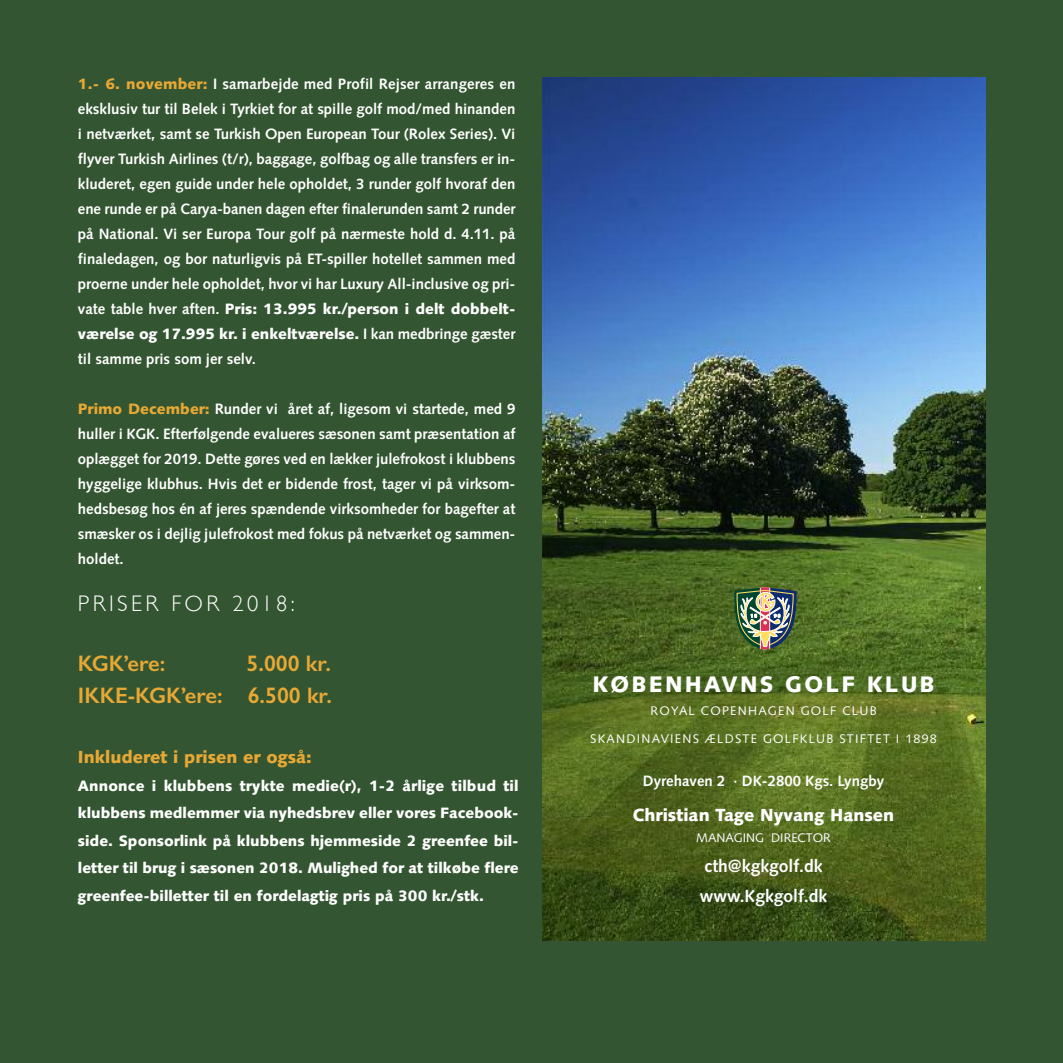
<style>
.page{position:relative;width:1063px;height:1063px;background:#335531}
.page>*{position:absolute;margin:0;border:0;box-sizing:border-box;transform-origin:0 0}
.t1{font:600 22.5px/32.5px "Gill Sans";color:#e7a835;text-align:right}
.t2{font:900 22.5px "Syntax";letter-spacing:.1em;color:#fff}
.t3{font:300 22.5px "Gill Sans";letter-spacing:.15em;color:#fff}
.t4{font:700 17.5px/30px "Syntax";color:#fff}
.t5{font:900 17.5px "Syntax";color:#fff}
.t6{font:900 17.5px "Syntax";color:#e7a835}
.t7{font:700 15px/25px "Syntax";letter-spacing:-.005em;color:#fff;text-align:justify}
.t8{font:900 15px/27.5px "Syntax";color:#fff;text-align:justify}
.t9{font:12.5px "Syntax";letter-spacing:.1em;color:#fff}
.t10{font:12.5px "Syntax";color:#fff}
.s1{font-weight:900;color:#e7a835}
.s2{font-weight:900}
</style>
<div class="page">
<img style="left:542px;top:78px;width:443px;height:863px">
<img style="left:734px;top:587px;width:63px;height:63px">
<p class="t7" style="left:78px;top:73px;width:439px"><span class="s1">1.- 6. november:</span> I samarbejde med Profil Rejser arrangeres en eksklusiv tur til Belek i Tyrkiet for at spille golf mod/med hinanden i netværket, samt se Turkish Open European Tour (Rolex Series). Vi flyver Turkish Airlines (t/r), baggage, golfbag og alle transfers er in&shy;kluderet, egen guide under hele opholdet, 3 runder golf hvoraf den ene runde er på Carya-banen dagen efter finalerunden samt 2 runder på National. Vi ser Europa Tour golf på nærmeste hold d. 4.11. på finaledagen, og bor naturligvis på ET-spiller hotellet sammen med proerne under hele opholdet, hvor vi har Luxury All-inclusive og pri&shy;vate table hver aften. <span class="s2">Pris: 13.995 kr./person i delt dobbelt&shy;værelse og 17.995 kr. i enkeltværelse.</span> I kan medbringe gæster til samme pris som jer selv.</p>
<p class="t7" style="left:78px;top:398px;width:439px"><span class="s1">Primo December:</span> Runder vi året af, ligesom vi startede, med 9 huller i KGK. Efterfølgende evalueres sæsonen samt præsentation af oplægget for 2019. Dette gøres ved en lækker julefrokost i klubbens hyggelige klubhus. Hvis det er bidende frost, tager vi på virksom&shy;hedsbesøg hos én af jeres spændende virksomheder for bagefter at smæsker os i dejlig julefrokost med fokus på netværket og sammen&shy;holdet.</p>
<h1 class="t3" style="left:78px;top:591px;width:218px">PRISER FOR 2018:</h1>
<h1 class="t1" style="left:78px;top:647px;width:89px">KGK’ere:</h1>
<h1 class="t1" style="left:78px;top:647px;width:256px">5.000 kr.<br>IKKE-KGK’ere: 6.500 kr.</h1>
<p class="t6" style="left:78px;top:750px;width:235px">Inkluderet i prisen er også:</p>
<p class="t8" style="left:78px;top:773px;width:442px">Annonce i klubbens trykte medie(r), 1-2 årlige tilbud til klubbens medlemmer via nyhedsbrev eller vores Facebook&shy;side. Sponsorlink på klubbens hjemmeside 2 greenfee bil&shy;letter til brug i sæsonen 2018. Mulighed for at tilkøbe flere greenfee-billetter til en fordelagtig pris på 300 kr./stk.</p>
<h1 class="t2" style="left:593px;top:675px;width:344px">KØBENHAVNS GOLF KLUB</h1>
<p class="t9" style="left:651px;top:705px;width:228px">ROYAL COPENHAGEN GOLF CLUB</p>
<p class="t9" style="left:590px;top:734px;width:348px">SKANDINAVIENS ÆLDSTE GOLFKLUB STIFTET I 1898</p>
<p class="t7" style="left:643px;top:769px;width:243px">Dyrehaven 2 · DK-2800 Kgs. Lyngby</p>
<p class="t5" style="left:633px;top:808px;width:263px">Christian Tage Nyvang Hansen</p>
<p class="t10" style="left:696px;top:833px;width:136px">MANAGING DIRECTOR</p>
<p class="t4" style="left:700px;top:853px;width:129px">cth@kgkgolf.dk www.Kgkgolf.dk</p>
</div>
